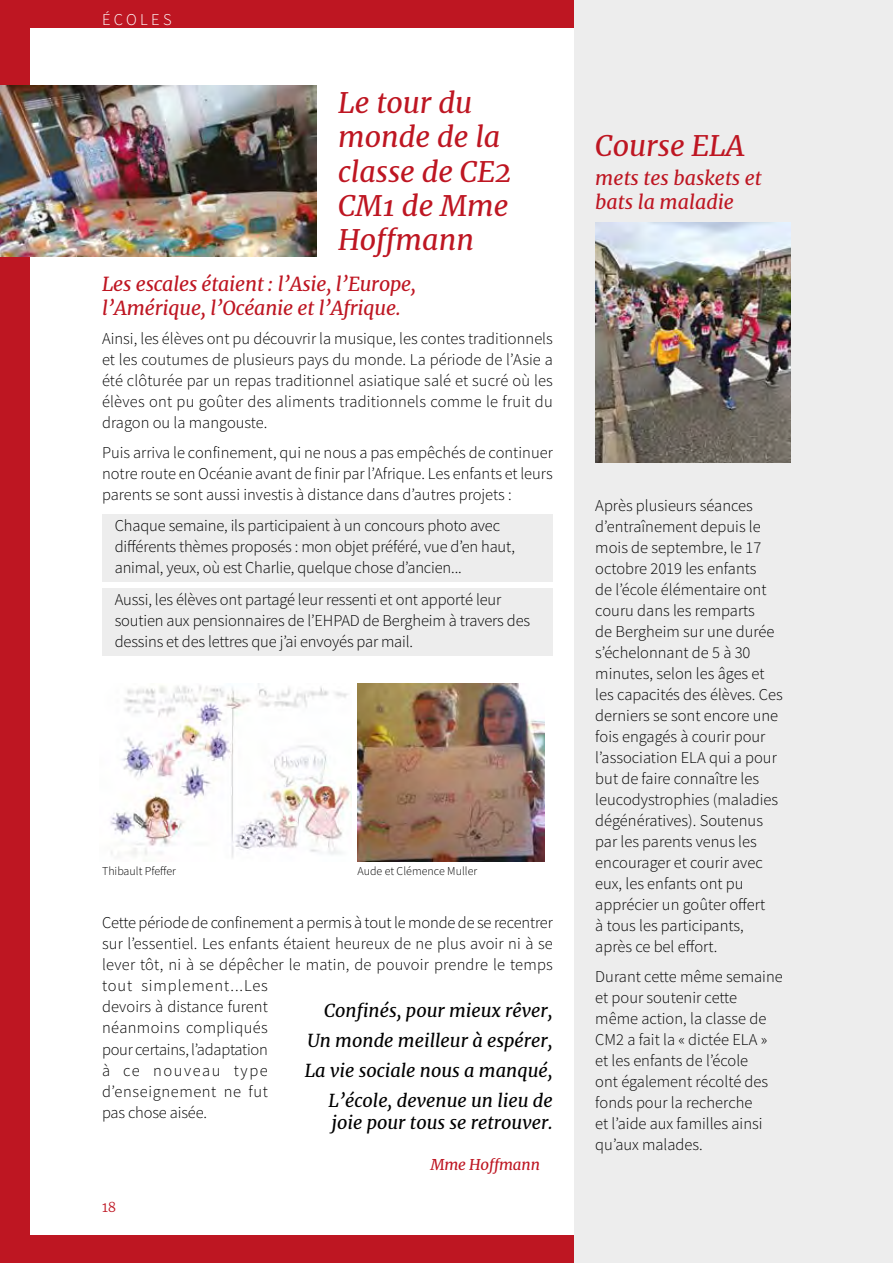
<style>
.page{position:relative;width:893px;height:1263px;background:#be1622}
.page>*{position:absolute;margin:0;border:0;box-sizing:border-box;transform-origin:0 0}
.t1{font:italic 28.5px/34.2px "Merriweather";color:#be1622}
.t2{font:italic 19.5px/23.4px "Merriweather";letter-spacing:-.01em;color:#be1622}
.t3{font:italic 18px/30.2px "Merriweather";color:#000;text-align:right}
.t4{font:16.5px/21px "Source Sans Variable";letter-spacing:.005em;color:#000}
.t5{font:16.5px "Source Sans Variable";letter-spacing:.21em;color:#fff}
.t6{font:italic 15px "Merriweather";letter-spacing:-.01em;color:#be1622}
.t7{font:300 13.5px "Merriweather";color:#be1622}
.t8{font:12px "Source Sans Variable";letter-spacing:.005em;color:#000}
</style>
<div class="page">
<div style="left:30px;top:28px;width:863px;height:1206px;background:#fff"></div>
<div style="left:574px;top:0;width:319px;height:1263px;background:#ededed"></div>
<div style="left:102px;top:515px;width:451px;height:67px;background:#ededed"></div>
<div style="left:102px;top:588px;width:451px;height:67px;background:#ededed"></div>
<img style="left:595px;top:222px;width:196px;height:240px">
<img style="left:0;top:85px;width:317px;height:171px">
<img style="left:110px;top:684px;width:242px;height:174px">
<img style="left:357px;top:684px;width:188px;height:177px">
<p class="t5" style="left:102px;top:10px;width:71px">ÉCOLES</p>
<h1 class="t1" style="left:338px;top:85px;width:175px">Le tour du monde de la classe de CE2<br>CM1 de Mme<br>Hoffmann</h1>
<p class="t2" style="left:102px;top:272px;width:316px">Les escales étaient : l’Asie, l’Europe, l’Amérique, l’Océanie et l’Afrique.</p>
<p class="t4" style="left:102px;top:328px;width:452px;text-align:justify">Ainsi, les élèves ont pu découvrir la musique, les contes traditionnels et les coutumes de plusieurs pays du monde. La période de l’Asie a été clôturée par un repas traditionnel asiatique salé et sucré où les élèves ont pu goûter des aliments traditionnels comme le fruit du dragon ou la mangouste.</p>
<p class="t4" style="left:102px;top:442px;width:452px;text-align:justify">Puis arriva le confinement, qui ne nous a pas empêchés de continuer notre route en Océanie avant de finir par l’Afrique. Les enfants et leurs parents se sont aussi investis à distance dans d’autres projets :</p>
<p class="t4" style="left:115px;top:515px;width:402px">Chaque semaine, ils participaient à un concours photo avec différents thèmes proposés : mon objet préféré, vue d’en haut, animal, yeux, où est Charlie, quelque chose d’ancien...</p>
<p class="t4" style="left:115px;top:589px;width:417px">Aussi, les élèves ont partagé leur ressenti et ont apporté leur soutien aux pensionnaires de l’EHPAD de Bergheim à travers des dessins et des lettres que j’ai envoyés par mail.</p>
<p class="t8" style="left:102px;top:864px;width:75px">Thibault Pfeffer</p>
<p class="t8" style="left:358px;top:864px;width:121px">Aude et Clémence Muller</p>
<p class="t4" style="left:102px;top:912px;width:452px">Cette période de confinement a permis à tout le monde de se recentrer sur l’essentiel. Les enfants étaient heureux de ne plus avoir ni à se lever tôt, ni à se dépêcher le matin, de pouvoir prendre le temps tout simplement...Les<br>devoirs à distance furent<br>néanmoins compliqués<br>pour certains, l’adaptation<br>à ce nouveau type<br>d’enseignement ne fut<br>pas chose aisée.</p>
<p class="t6" style="left:430px;top:1155px;width:111px">Mme Hoffmann</p>
<p class="t3" style="left:305px;top:995px;width:250px">Confinés, pour mieux rêver,<br>Un monde meilleur à espérer,<br>La vie sociale nous a manqué,<br>L’école, devenue un lieu de</p>
<p class="t3" style="left:331px;top:1107px;width:223px">joie pour tous se retrouver.</p>
<p class="t7" style="left:102px;top:1198px;width:16px">18</p>
<h1 class="t1" style="left:595px;top:128px;width:151px">Course ELA</h1>
<p class="t2" style="left:595px;top:166px;width:168px">mets tes baskets et bats la maladie</p>
<p class="t4" style="left:595px;top:495px;width:189px">Après plusieurs séances d’entraînement depuis le mois de septembre, le 17 octobre 2019 les enfants<br>de l’école élémentaire ont couru dans les remparts<br>de Bergheim sur une durée s’échelonnant de 5 à 30 minutes, selon les âges et les capacités des élèves. Ces derniers se sont encore une fois engagés à courir pour l’association ELA qui a pour but de faire connaître les leucodystrophies (maladies dégénératives). Soutenus par les parents venus les encourager et courir avec eux, les enfants ont pu apprécier un goûter offert<br>à tous les participants, après ce bel effort.</p>
<p class="t4" style="left:595px;top:966px;width:189px">Durant cette même semaine et pour soutenir cette même action, la classe de<br>CM2 a fait la « dictée ELA » et les enfants de l’école<br>ont également récolté des fonds pour la recherche<br>et l’aide aux familles ainsi qu’aux malades.</p>
</div>
